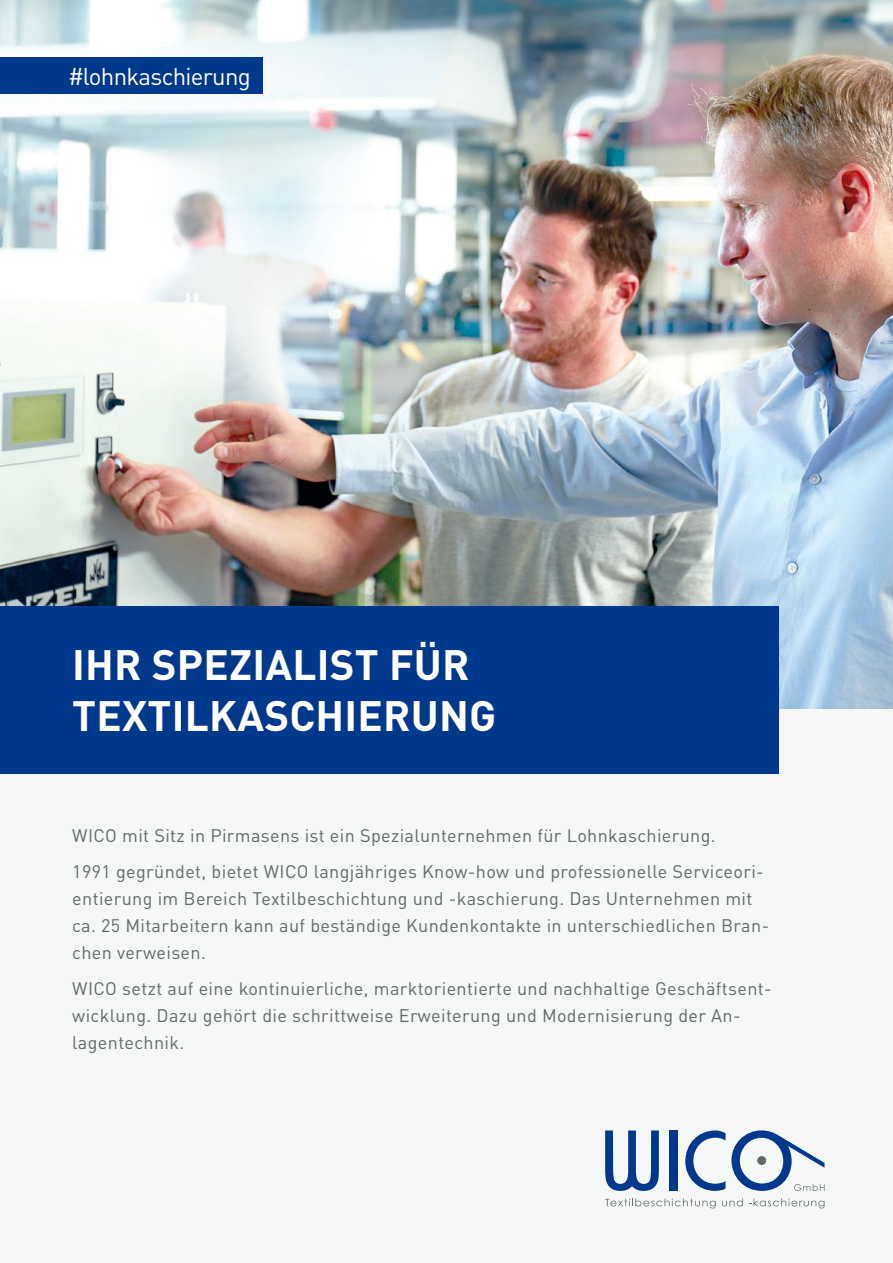
<style>
.page{position:relative;width:893px;height:1263px;background:#f6f7f7}
.page>*{position:absolute;margin:0;border:0;box-sizing:border-box;transform-origin:0 0}
.t1{font:700 42px/51px "DIN";letter-spacing:.005em;color:#fff}
.t2{font:24px "DIN";letter-spacing:-.03em;color:#fff}
.t3{font:18px/27px "DIN";letter-spacing:.02em;color:#64686a}
</style>
<div class="page">
<img style="left:0;top:0;width:893px;height:708px">
<svg style="left:605px;top:1198px;width:111px;height:10px"></svg>
<svg style="left:722px;top:1198px;width:21px;height:8px"></svg>
<svg style="left:749px;top:1198px;width:75px;height:10px"></svg>
<svg style="left:731px;top:1130px;width:93px;height:61px"></svg>
<svg style="left:605px;top:1130px;width:54px;height:61px"></svg>
<div style="left:669px;top:1130px;width:9px;height:61px;background:#00388c"></div>
<svg style="left:685px;top:1130px;width:40px;height:61px"></svg>
<div style="left:0;top:606px;width:778px;height:168px;background:#00388c"></div>
<div style="left:0;top:57px;width:263px;height:37px;background:#00388c"></div>
<img style="left:0;top:0;width:1px;height:365px">
<h2 class="t2" style="left:68px;top:62px;width:184px">#lohnkaschierung</h2>
<h1 class="t1" style="left:72px;top:638px;width:426px">IHR SPEZIALIST FÜR<br>TEXTILKASCHIERUNG</h1>
<p class="t3" style="left:72px;top:817px;width:693px;line-height:36px">WICO mit Sitz in Pirmasens ist ein Spezialunternehmen für Lohnkaschierung.<br>1991 gegründet, bietet WICO langjähriges Know-how und professionelle Serviceori-</p>
<p class="t3" style="left:72px;top:884px;width:699px">entierung im Bereich Textilbeschichtung und -kaschierung. Das Unternehmen mit ca. 25 Mitarbeitern kann auf beständige Kundenkontakte in unterschiedlichen Bran&shy;chen verweisen.</p>
<p class="t3" style="left:72px;top:974px;width:701px">WICO setzt auf eine kontinuierliche, marktorientierte und nachhaltige Geschäftsent&shy;wicklung. Dazu gehört die schrittweise Erweiterung und Modernisierung der An&shy;lagentechnik.</p>
</div>
